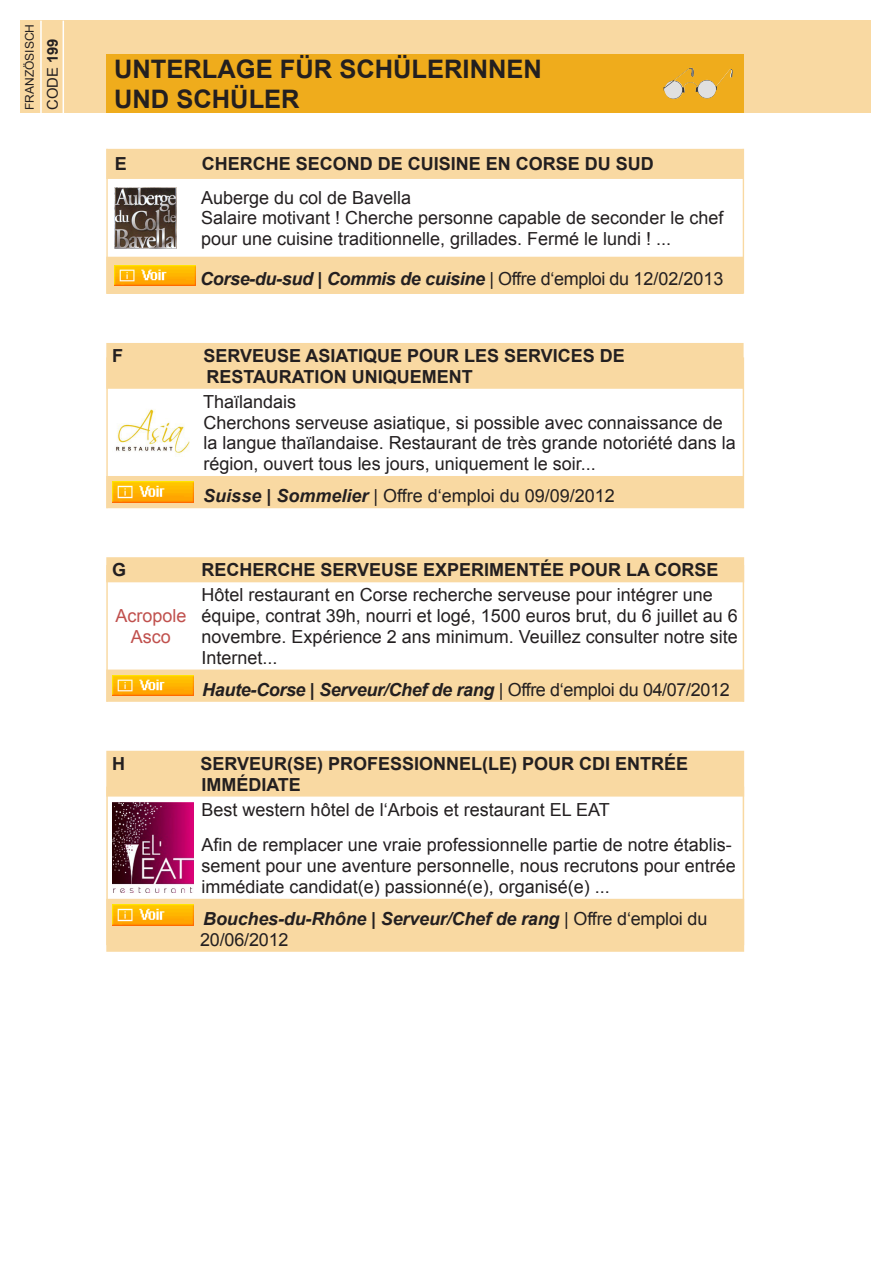
<style>
.page{position:relative;width:893px;height:1263px;background:#fff}
.page>*{position:absolute;margin:0;border:0;box-sizing:border-box;transform-origin:0 0}
.t1{font:700 25.5px "Arial";color:#231f20}
.t2{font:18px/20.7px "Arial";color:#231f20}
.t3{font:700 18px/20.7px "Arial";color:#231f20}
.t4{font:italic 700 18px/20.7px "Arial";letter-spacing:-.02em;color:#231f20}
.t5{font:18px/20.7px "Arial";color:#c0504d;text-align:center}
.t6{font:14.85px "Arial";color:#231f20}
.t7{font:12px "Arial";color:#231f20}
.s1{font-weight:700}
.s2{font-weight:400;font-style:normal}
.s3{font-weight:700;font-style:italic}
</style>
<div class="page">
<svg style="left:106px;top:149px;width:638px;height:145px"></svg>
<img style="left:115px;top:187px;width:62px;height:61px">
<img style="left:115px;top:265px;width:81px;height:20px">
<svg style="left:106px;top:343px;width:638px;height:165px"></svg>
<img style="left:112px;top:405px;width:81px;height:55px">
<img style="left:112px;top:482px;width:81px;height:20px">
<svg style="left:106px;top:557px;width:638px;height:145px"></svg>
<img style="left:112px;top:675px;width:81px;height:21px">
<svg style="left:106px;top:751px;width:638px;height:201px"></svg>
<img style="left:112px;top:803px;width:81px;height:90px">
<img style="left:112px;top:905px;width:81px;height:20px">
<hr style="left:743px;top:149px;width:1px;height:144px;background:#f9d9a2">
<hr style="left:106px;top:149px;width:2px;height:144px;background:#f9d9a2">
<hr style="left:743px;top:357px;width:1px;height:151px;background:#f9d9a2">
<hr style="left:106px;top:357px;width:2px;height:151px;background:#f9d9a2">
<hr style="left:743px;top:565px;width:1px;height:137px;background:#f9d9a2">
<hr style="left:106px;top:565px;width:2px;height:137px;background:#f9d9a2">
<hr style="left:743px;top:787px;width:1px;height:158px;background:#f9d9a2">
<hr style="left:106px;top:787px;width:2px;height:158px;background:#f9d9a2">
<div style="left:20px;top:20px;width:850px;height:93px;background:#f9d9a2"></div>
<hr style="left:40px;top:21px;width:2px;height:92px;background:#fff">
<hr style="left:63px;top:21px;width:1px;height:92px;background:#fff">
<div style="left:106px;top:54px;width:638px;height:59px;background:#efac1c"></div>
<img style="left:663px;top:68px;width:70px;height:31px">
<p class="t7" style="left:22px;top:110px;width:88px;rotate:-90deg">FRANZÖSISCH</p>
<p class="t6" style="left:43px;top:110px;width:73px;rotate:-90deg">CODE <span class="s1">199</span></p>
<p class="t1" style="left:114px;top:52px;width:429px">UNTERLAGE FÜR SCHÜLERINNEN</p>
<p class="t1" style="left:114px;top:83px;width:187px">UND SCHÜLER</p>
<p class="t3" style="left:115px;top:154px;width:14px">E</p>
<p class="t3" style="left:202px;top:154px;width:454px">CHERCHE SECOND DE CUISINE EN CORSE DU SUD</p>
<p class="t2" style="left:201px;top:187px;width:524px">Auberge du col de Bavella<br>Salaire motivant ! Cherche personne capable de seconder le chef pour une cuisine traditionnelle, grillades. Fermé le lundi ! ...</p>
<p class="t4" style="left:200px;top:269px;width:525px">Corse-du-sud | Commis de cuisine <span class="s2">| Offre d‘emploi du 12/02/2013</span></p>
<p class="t3" style="left:112px;top:346px;width:12px">F</p>
<p class="t3" style="left:203px;top:346px;width:423px">SERVEUSE ASIATIQUE POUR LES SERVICES DE<br>RESTAURATION UNIQUEMENT</p>
<p class="t2" style="left:203px;top:391px;width:534px">Thaïlandais<br>Cherchons serveuse asiatique, si possible avec connaissance de la langue thaïlandaise. Restaurant de très grande notoriété dans la région, ouvert tous les jours, uniquement le soir...</p>
<p class="t2" style="left:203px;top:486px;width:413px"><span class="s3">Suisse | Sommelier</span> | Offre d‘emploi du 09/09/2012</p>
<p class="t3" style="left:112px;top:560px;width:16px">G</p>
<p class="t3" style="left:201px;top:560px;width:519px">RECHERCHE SERVEUSE EXPERIMENTÉE POUR LA CORSE</p>
<p class="t5" style="left:115px;top:606px;width:73px">Acropole<br>Asco</p>
<p class="t2" style="left:202px;top:585px;width:538px">Hôtel restaurant en Corse recherche serveuse pour intégrer une équipe, contrat 39h, nourri et logé, 1500 euros brut, du 6 juillet au 6 novembre. Expérience 2 ans minimum. Veuillez consulter notre site Internet...</p>
<p class="t4" style="left:202px;top:680px;width:529px">Haute-Corse | Serveur/Chef de rang <span class="s2">| Offre d‘emploi du 04/07/2012</span></p>
<p class="t3" style="left:112px;top:754px;width:14px">H</p>
<p class="t3" style="left:200px;top:754px;width:489px">SERVEUR(SE) PROFESSIONNEL(LE) POUR CDI ENTRÉE<br>IMMÉDIATE</p>
<p class="t2" style="left:202px;top:799px;width:410px">Best western hôtel de l‘Arbois et restaurant EL EAT</p>
<p class="t2" style="left:202px;top:835px;width:536px">Afin de remplacer une vraie professionnelle partie de notre établis&shy;sement pour une aventure personnelle, nous recrutons pour entrée immédiate candidat(e) passionné(e), organisé(e) ...</p>
<p class="t4" style="left:200px;top:909px;width:509px">Bouches-du-Rhône | Serveur/Chef de rang <span class="s2">| Offre d‘emploi du<br>20/06/2012</span></p>
</div>
